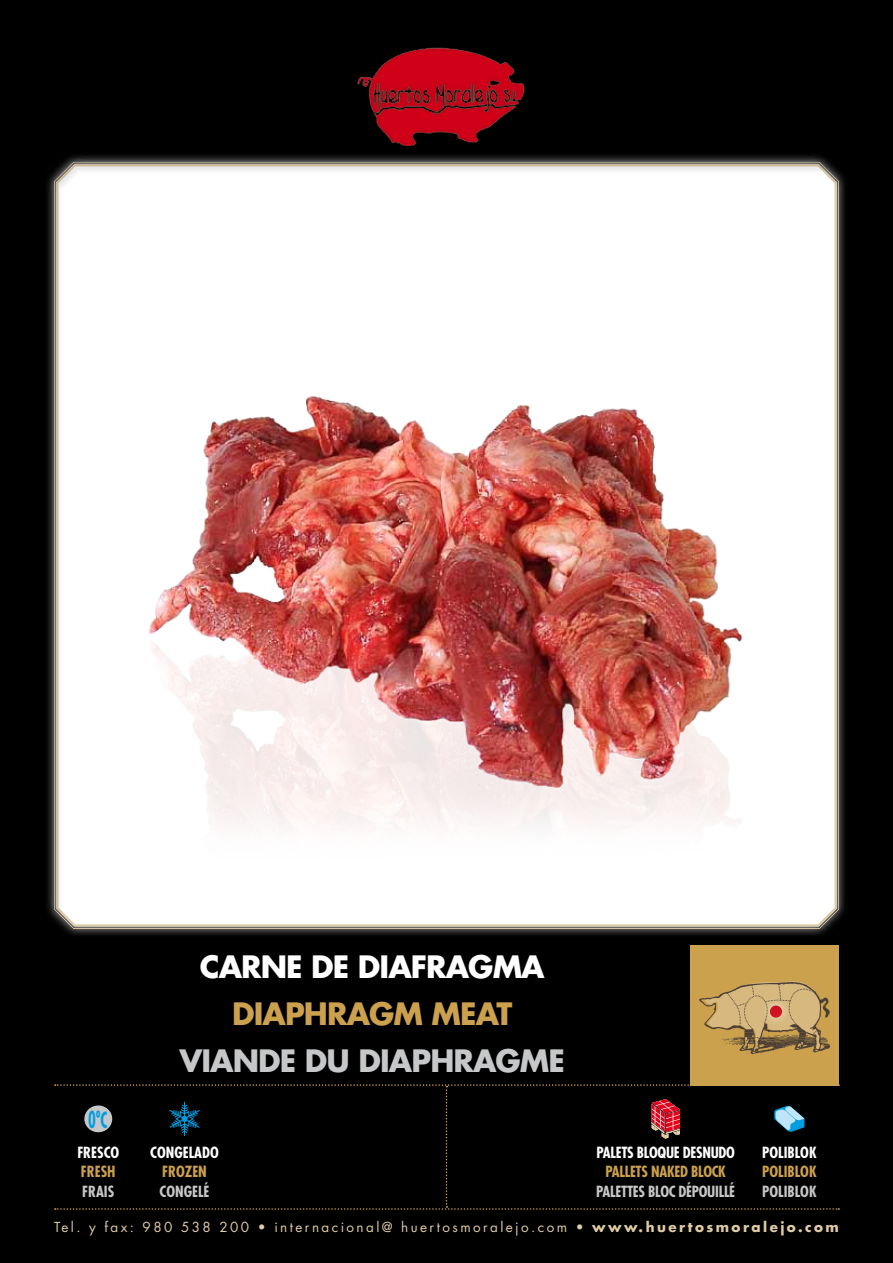
<style>
.page{position:relative;width:893px;height:1263px;background:#010000}
.page>*{position:absolute;margin:0;border:0;box-sizing:border-box;transform-origin:0 0}
.t1{font:700 30px "Futura";letter-spacing:-.03em;color:#c6c7c8}
.t2{font:700 30px "Futura";letter-spacing:-.03em;color:#fff}
.t3{font:700 30px "Futura";color:#cca14e}
.t4{font:700 condensed 22.8px "Futura";color:#009ee0;scale:.7 1}
.t5{font:700 condensed 15px "Futura";color:#c6c7c8}
.t6{font:700 condensed 15px "Futura";color:#cca14e}
.t7{font:700 condensed 15px "Futura";color:#fff}
.t8{font:700 condensed 15px "Futura";letter-spacing:-.02em;color:#fff}
.t9{font:13.5px "Futura";letter-spacing:.18em;color:#e0cca6}
.s1{font-size:21.75px}
.s2{font-weight:700}
</style>
<div class="page">
<img style="left:357px;top:47px;width:168px;height:96px">
<div style="left:34px;top:143px;width:823px;height:803px;background:#000;opacity:.1"></div>
<div style="left:690px;top:945px;width:149px;height:141px;background:#cca14e"></div>
<svg style="left:55px;top:981px;width:784px;height:229px"></svg>
<img style="left:54px;top:165px;width:785px;height:767px">
<div style="left:760px;top:995px;width:31px;height:31px;background:#fff;opacity:.75"></div>
<div style="left:769px;top:1003px;width:15px;height:15px;background:#000;opacity:.1"></div>
<h2 class="t4" style="left:88px;top:1105px;width:29px">0º<span class="s1">C</span></h2>
<h1 class="t2" style="left:200px;top:945px;width:346px">CARNE DE DIAFRAGMA</h1>
<h1 class="t3" style="left:232px;top:992px;width:141px">diaphragm</h1>
<h1 class="t3" style="left:432px;top:992px;width:22px">meat</h1>
<h1 class="t1" style="left:179px;top:1039px;width:42px">viande</h1>
<h1 class="t1" style="left:305px;top:1039px;width:192px">du diaphragme</h1>
<p class="t8" style="left:596px;top:1143px;width:140px">PALETS BLOQUE DESNUDO</p>
<p class="t6" style="left:605px;top:1162px;width:7px">PALLET</p>
<p class="t6" style="left:641px;top:1162px;width:18px">S NAKED</p>
<p class="t6" style="left:691px;top:1162px;width:8px">BLOCK</p>
<p class="t5" style="left:596px;top:1182px;width:7px">PALETTE</p>
<p class="t5" style="left:638px;top:1182px;width:18px">S BLOC</p>
<p class="t5" style="left:679px;top:1182px;width:21px">DÉPOUILL</p>
<p class="t5" style="left:729px;top:1182px;width:7px">É</p>
<p class="t9" style="left:54px;top:1218px;width:786px">Tel. y fax: 980 538 200 • internacional@ huertosmoralejo.com • <span class="s2">www.huertosmoralejo.com</span></p>
<p class="t7" style="left:150px;top:1143px;width:70px">CONGELADO</p>
<p class="t6" style="left:162px;top:1162px;width:38px">FROZEN</p>
<p class="t5" style="left:160px;top:1182px;width:9px">CONGEL</p>
<p class="t5" style="left:204px;top:1182px;width:7px">É</p>
<p class="t7" style="left:762px;top:1143px;width:56px">POLIBLOK</p>
<p class="t6" style="left:762px;top:1162px;width:56px">POLIBLOK</p>
<p class="t5" style="left:762px;top:1182px;width:56px">POLIBLOK</p>
<p class="t7" style="left:77px;top:1143px;width:43px">FRESCO</p>
<p class="t6" style="left:81px;top:1162px;width:36px">FRESH</p>
<p class="t5" style="left:82px;top:1182px;width:8px">FRAI</p>
<p class="t5" style="left:108px;top:1182px;width:8px">S</p>
</div>
